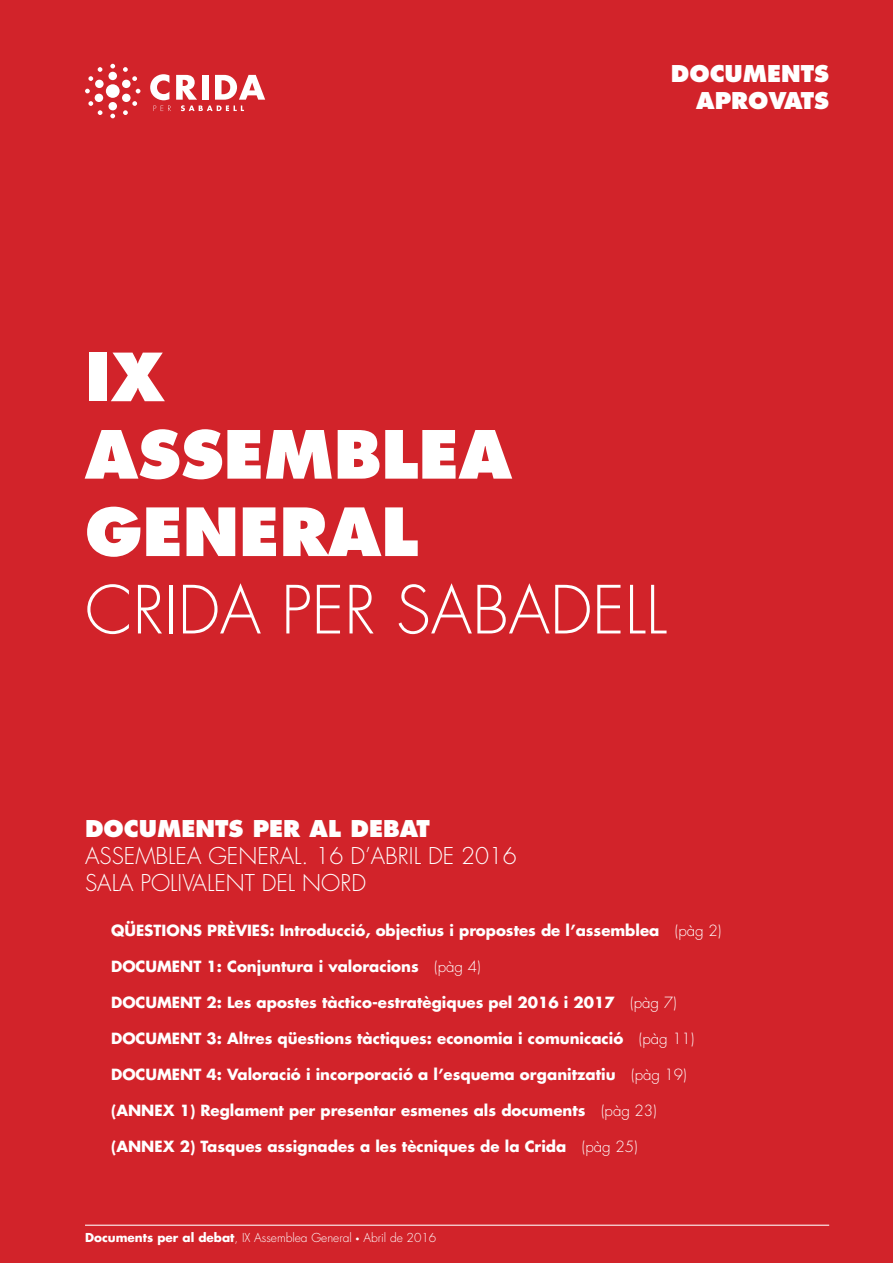
<style>
.page{position:relative;width:893px;height:1263px;background:#d2232a}
.page>*{position:absolute;margin:0;border:0;box-sizing:border-box;transform-origin:0 0}
.t1{font:800 64.5px/77.4px "Futura LT";color:#fff}
.t2{font:300 64.5px "Futura LT";color:#fff}
.t3{font:300 22.5px/27px "Futura LT";color:#fff}
.t4{font:800 22.5px/27px "Futura LT";color:#fff;text-align:right}
.t5{font:700 15px "Futura LT";color:#fff}
.t6{font:300 12px "Futura LT";color:#fff}
.s1{font-weight:300}
.s2{font-weight:700}
</style>
<div class="page">
<hr style="left:85px;top:1225px;width:744px;height:1px;background:#fff">
<div style="left:108px;top:72px;width:9px;height:8px;background:#fff;border-radius:50%"></div>
<div style="left:95px;top:80px;width:9px;height:8px;background:#fff;border-radius:50%"></div>
<div style="left:122px;top:80px;width:9px;height:8px;background:#fff;border-radius:50%"></div>
<div style="left:95px;top:94px;width:8px;height:8px;background:#fff;border-radius:50%"></div>
<div style="left:122px;top:94px;width:9px;height:8px;background:#fff;border-radius:50%"></div>
<div style="left:108px;top:102px;width:9px;height:8px;background:#fff;border-radius:50%"></div>
<svg style="left:110px;top:64px;width:5px;height:4px"></svg>
<svg style="left:123px;top:67px;width:14px;height:14px"></svg>
<svg style="left:136px;top:89px;width:4px;height:4px"></svg>
<svg style="left:123px;top:101px;width:14px;height:14px"></svg>
<svg style="left:110px;top:114px;width:5px;height:4px"></svg>
<svg style="left:88px;top:101px;width:14px;height:14px"></svg>
<svg style="left:85px;top:89px;width:5px;height:5px"></svg>
<svg style="left:88px;top:67px;width:14px;height:14px"></svg>
<div style="left:106px;top:84px;width:14px;height:14px;background:#fff;border-radius:50%"></div>
<svg style="left:150px;top:74px;width:115px;height:37px"></svg>
<h2 class="t4" style="left:671px;top:60px;width:160px">DOCUMENTS<br>APROVATS</h2>
<h1 class="t1" style="left:85px;top:338px;width:428px">IX<br>ASSEMBLEA<br>GENERAL</h1>
<h1 class="t2" style="left:85px;top:571px;width:583px">CRIDA PER SABADELL</h1>
<h2 class="t4" style="left:85px;top:815px;width:346px">DOCUMENTS PER AL DEBAT</h2>
<h2 class="t3" style="left:85px;top:843px;width:433px">ASSEMBLEA GENERAL. 16 D’ABRIL DE 2016<br>SALA POLIVALENT DEL NORD</h2>
<p class="t5" style="left:111px;top:920px;width:612px">QÜESTIONS PRÈVIES: Introducció, objectius i propostes de l’assemblea <span class="s1">(pàg 2)</span></p>
<p class="t5" style="left:111px;top:956px;width:371px">DOCUMENT 1: Conjuntura i valoracions <span class="s1">(pàg 4)</span></p>
<p class="t5" style="left:111px;top:992px;width:567px">DOCUMENT 2: Les apostes tàctico-estratègiques pel 2016 i 2017 <span class="s1">(pàg 7)</span></p>
<p class="t5" style="left:111px;top:1028px;width:585px">DOCUMENT 3: Altres qüestions tàctiques: economia i comunicació <span class="s1">(pàg 11)</span></p>
<p class="t5" style="left:111px;top:1064px;width:577px">DOCUMENT 4: Valoració i incorporació a l’esquema organitzatiu <span class="s1">(pàg 19)</span></p>
<p class="t5" style="left:111px;top:1100px;width:547px">(ANNEX 1) Reglament per presentar esmenes als documents <span class="s1">(pàg 23)</span></p>
<p class="t5" style="left:111px;top:1136px;width:528px">(ANNEX 2) Tasques assignades a les tècniques de la Crida <span class="s1">(pàg 25)</span></p>
<p class="t6" style="left:85px;top:1230px;width:353px"><span class="s2">Documents per al debat</span>, IX Assemblea General <span class="s2">·</span> Abril de 2016</p>
</div>
